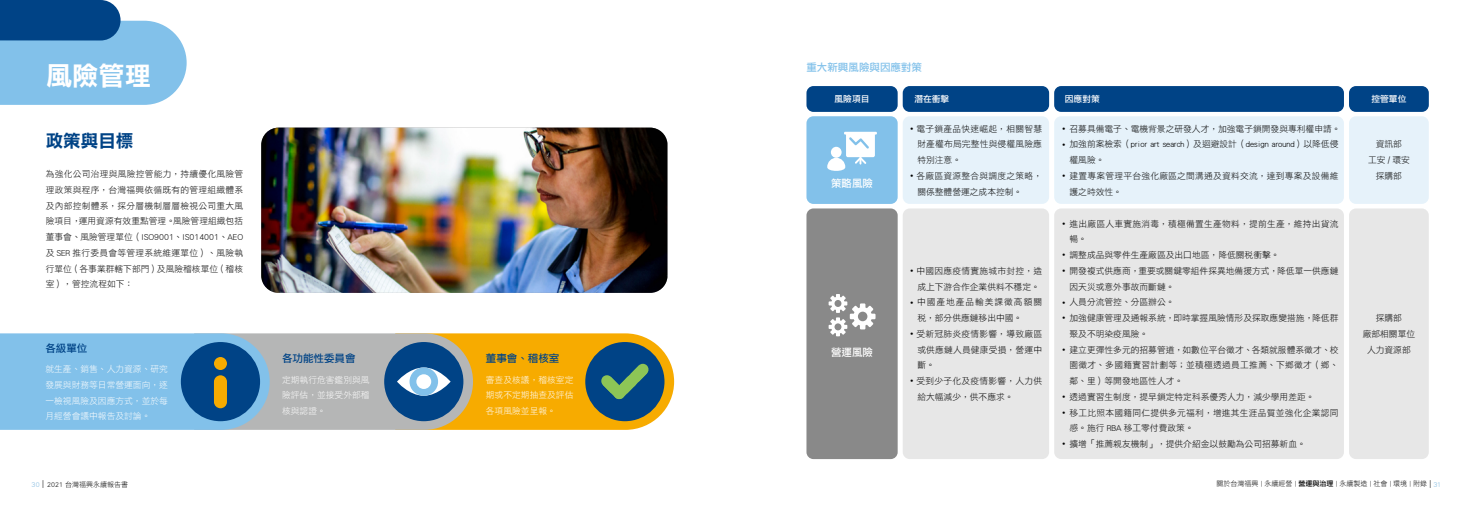
<style>
.page{position:relative;width:1474px;height:521px;background:#fff}
.page>*{position:absolute;margin:0;border:0;box-sizing:border-box;transform-origin:0 0}
.t1{font:26.25px "DF Li Hei Std W7";color:#fff}
.t2{font:17.5px "DF Li Hei Std W7";color:#004386}
.t3{font:10.5px "DF Li Hei Std W5";color:#004386}
.t4{font:10.5px "DF Li Hei Std W5";color:#82c1ea}
.t5{font:10.5px "DF Li Hei Std W5";color:#fff}
.t6{font:8.75px/15.8px "DF Li Hei Std W3";color:#000;text-align:center}
.t7{font:8.75px "DF Li Hei Std W3";letter-spacing:.03em;color:#000}
.t8{font:8.75px/15.8px "DF Li Hei Std W3";color:#fff;text-align:justify}
.t9{font:8.75px "DF Li Hei Std W3";letter-spacing:.025em;color:#000}
.t10{font:8.75px "DF Li Hei Std W3";letter-spacing:.02em;color:#000}
.t11{font:8.75px "DF Li Hei Std W5";color:#fff}
.t12{font:8.75px "DF Li Hei Std W3";letter-spacing:.105em;color:#000}
.t13{font:7px "DF Li Hei Std W3";color:#000}
.s1{font-family:"Noto Sans CJ Ktc";font-weight:700}
.s2{color:#7fb8df}
.s3{font-family:"Noto Sans CJ Ktc"}
.s4{font-family:"Adobe Ming Std";font-weight:300}
.s5{font-family:"DF Li Hei Std W5"}
</style>
<div class="page">
<svg style="left:0;top:0;width:187px;height:105px;background:#71a9d4"></svg>
<div style="left:806px;top:86px;width:91px;height:26px;background:#004386;border-radius:7px"></div>
<div style="left:1348px;top:86px;width:80px;height:26px;background:#004386;border-radius:7px"></div>
<div style="left:1054px;top:86px;width:289px;height:26px;background:#004386;border-radius:7px"></div>
<svg style="left:0;top:333px;width:674px;height:97px;background:#93a394"></svg>
<img style="left:261px;top:128px;width:406px;height:165px">
<div style="left:902px;top:86px;width:147px;height:26px;background:#004386;border-radius:7px"></div>
<div style="left:806px;top:116px;width:91px;height:88px;background:#82c1ea;border-radius:7px"></div>
<div style="left:1348px;top:116px;width:80px;height:88px;background:#e6f2fa;border-radius:7px"></div>
<div style="left:1054px;top:116px;width:289px;height:88px;background:#e6f2fa;border-radius:7px"></div>
<div style="left:902px;top:116px;width:147px;height:88px;background:#e6f2fa;border-radius:7px"></div>
<hr style="left:844px;top:132px;width:33px;height:3px;background:#fff">
<svg style="left:827px;top:132px;width:48px;height:39px"></svg>
<div style="left:1348px;top:208px;width:80px;height:251px;background:#e7e7e7;border-radius:7px"></div>
<div style="left:806px;top:208px;width:91px;height:251px;background:#898989;border-radius:7px"></div>
<div style="left:1054px;top:208px;width:289px;height:251px;background:#e7e7e7;border-radius:7px"></div>
<div style="left:902px;top:208px;width:147px;height:251px;background:#e7e7e7;border-radius:7px"></div>
<svg style="left:828px;top:294px;width:47px;height:42px"></svg>
<h1 class="t1" style="left:46px;top:61px;width:106px">風險管理</h1>
<h2 class="t2" style="left:46px;top:131px;width:89px">政策與目標</h2>
<p class="t6" style="left:46px;top:166px;width:199px;text-align:justify">為強化公司治理與風險控管能力，持續優化風險管理政策與程序，台灣福興依循既有的管理組織體系及內部控制體系，採分層機制層層檢視公司重大風險項目，運用資源有效重點管理。風險管理組織包括董事會、風險管理單位（ISO9001、IS014001、AEO及 SER 推行委員會等管理系統維運單位）、風險執行單位（各事業群轄下部門）及風險稽核單位（稽核室），管控流程如下：</p>
<p class="t3" style="left:45px;top:342px;width:43px">各級單位</p>
<p class="t8" style="left:45px;top:361px;width:124px">就生產、銷售、人力資源、研究發展與財務等日常營運面向，逐一檢視風險及因應方式，並於每月經營會議中報告及討論。</p>
<p class="t3" style="left:282px;top:353px;width:75px">各功能性委員會</p>
<p class="t8" style="left:282px;top:371px;width:89px">定期執行危害鑑別與風險評估，並接受外部稽核與認證。</p>
<p class="t3" style="left:486px;top:353px;width:75px">董事會、稽核室</p>
<p class="t8" style="left:486px;top:371px;width:89px">審查及核議，稽核室定期或不定期抽查及評估各項風險並呈報。</p>
<p class="t4" style="left:806px;top:62px;width:117px">重大新興風險與因應對策</p>
<p class="t11" style="left:834px;top:94px;width:36px">風險項目</p>
<p class="t11" style="left:1064px;top:94px;width:36px">因應對策</p>
<p class="t11" style="left:1371px;top:94px;width:36px">控管單位</p>
<p class="t11" style="left:914px;top:94px;width:36px">潛在衝擊</p>
<p class="t5" style="left:831px;top:178px;width:43px">策略風險</p>
<p class="t7" style="left:907px;top:124px;width:136px"><span class="s1">・</span>電子鎖產品快速崛起，相關智慧</p>
<p class="t10" style="left:917px;top:140px;width:126px">財產權布局完整性與侵權風險應</p>
<p class="t6" style="left:917px;top:152px;width:45px">特別注意。</p>
<p class="t7" style="left:907px;top:171px;width:136px"><span class="s1">・</span>各廠區資源整合與調度之策略，</p>
<p class="t6" style="left:917px;top:184px;width:106px">關係整體營運之成本控制。</p>
<p class="t6" style="left:1059px;top:121px;width:282px"><span class="s1">・</span>召募具備電子、電機背景之研發人才，加強電子鎖開發與專利權申請。</p>
<p class="t6" style="left:1059px;top:136px;width:280px"><span class="s1">・</span>加強前案檢索（prior art search）及迴避設計（design around）以降低侵</p>
<p class="t6" style="left:1069px;top:152px;width:36px">權風險。</p>
<p class="t9" style="left:1059px;top:171px;width:280px"><span class="s1">・</span>建置專案管理平台強化廠區之間溝通及資料交流，達到專案及設備維</p>
<p class="t6" style="left:1069px;top:184px;width:54px">護之時效性。</p>
<p class="t6" style="left:1367px;top:136px;width:43px">資訊部<br>工安 / 環安採購部</p>
<p class="t7" style="left:1059px;top:219px;width:280px"><span class="s1">・</span>進出廠區人車實施消毒，積極備置生產物料，提前生產，維持出貨流</p>
<p class="t6" style="left:1069px;top:231px;width:19px">暢。</p>
<p class="t6" style="left:1059px;top:247px;width:221px"><span class="s1">・</span>調整成品與零件生產廠區及出口地區，降低關稅衝擊。</p>
<p class="t6" style="left:1059px;top:263px;width:280px"><span class="s1">・</span>開發複式供應商，重要或關鍵零組件採異地備援方式，降低單一供應鏈</p>
<p class="t6" style="left:1069px;top:278px;width:106px">因天災或意外事故而斷鏈。</p>
<p class="t6" style="left:1059px;top:294px;width:116px"><span class="s1">・</span>人員分流管控、分區辦公。</p>
<p class="t6" style="left:1059px;top:310px;width:280px"><span class="s1">・</span>加強健康管理及通報系統，即時掌握風險情形及採取應變措施，降低群</p>
<p class="t6" style="left:1069px;top:326px;width:80px">聚及不明染疫風險。</p>
<p class="t6" style="left:1059px;top:341px;width:280px"><span class="s1">・</span>建立更彈性多元的招募管道，如數位平台徵才、各類就服體系徵才、校</p>
<p class="t7" style="left:1069px;top:360px;width:270px">園徵才、多國籍實習計劃等；並積極透過員工推薦、下鄉徵才（鄉、</p>
<p class="t6" style="left:1069px;top:373px;width:115px">鄰、里）等開發地區性人才。</p>
<p class="t6" style="left:1059px;top:389px;width:256px"><span class="s1">・</span>透過實習生制度，提早鎖定特定科系優秀人力，減少學用差距。</p>
<p class="t9" style="left:1059px;top:408px;width:280px"><span class="s1">・</span>移工比照本國籍同仁提供多元福利，增進其生涯品質並強化企業認同</p>
<p class="t6" style="left:1069px;top:420px;width:126px">感。施行 RBA 移工零付費政策。</p>
<p class="t6" style="left:1059px;top:436px;width:248px"><span class="s1">・</span>擴增「推薦親友機制」，提供介紹金以鼓勵為公司招募新血。</p>
<p class="t7" style="left:907px;top:266px;width:136px"><span class="s1">・</span>中國因應疫情實施城市封控，造</p>
<p class="t6" style="left:917px;top:278px;width:124px">成上下游合作企業供料不穩定。</p>
<p class="t12" style="left:907px;top:297px;width:136px"><span class="s1">・</span>中國產地產品輸美課徵高額關</p>
<p class="t6" style="left:917px;top:310px;width:106px">稅，部分供應鏈移出中國。</p>
<p class="t7" style="left:907px;top:329px;width:136px"><span class="s1">・</span>受新冠肺炎疫情影響，導致廠區</p>
<p class="t10" style="left:917px;top:345px;width:126px">或供應鏈人員健康受損，營運中</p>
<p class="t6" style="left:917px;top:357px;width:19px">斷。</p>
<p class="t7" style="left:907px;top:376px;width:136px"><span class="s1">・</span>受到少子化及疫情影響，人力供</p>
<p class="t6" style="left:917px;top:389px;width:98px">給大幅減少，供不應求。</p>
<p class="t6" style="left:1362px;top:310px;width:54px">採購部<br>廠部相關單位</p>
<p class="t5" style="left:831px;top:347px;width:43px">營運風險</p>
<p class="t6" style="left:1366px;top:341px;width:45px">人力資源部</p>
<p class="t13" style="left:32px;top:480px;width:98px"><span class="s2">30</span> <span class="s3">|</span> 2021 台灣福興永續報告書</p>
<p class="t13" style="left:1216px;top:480px;width:226px">關於台灣福興 <span class="s4">|</span> 永續經營 <span class="s4">|</span> <span class="s5">營運與治理</span> <span class="s4">|</span> 永續製造 <span class="s4">|</span> 社會 <span class="s4">|</span> 環境 <span class="s4">|</span> 附錄 <span class="s3">|</span> <span class="s2">31</span></p>
</div>
